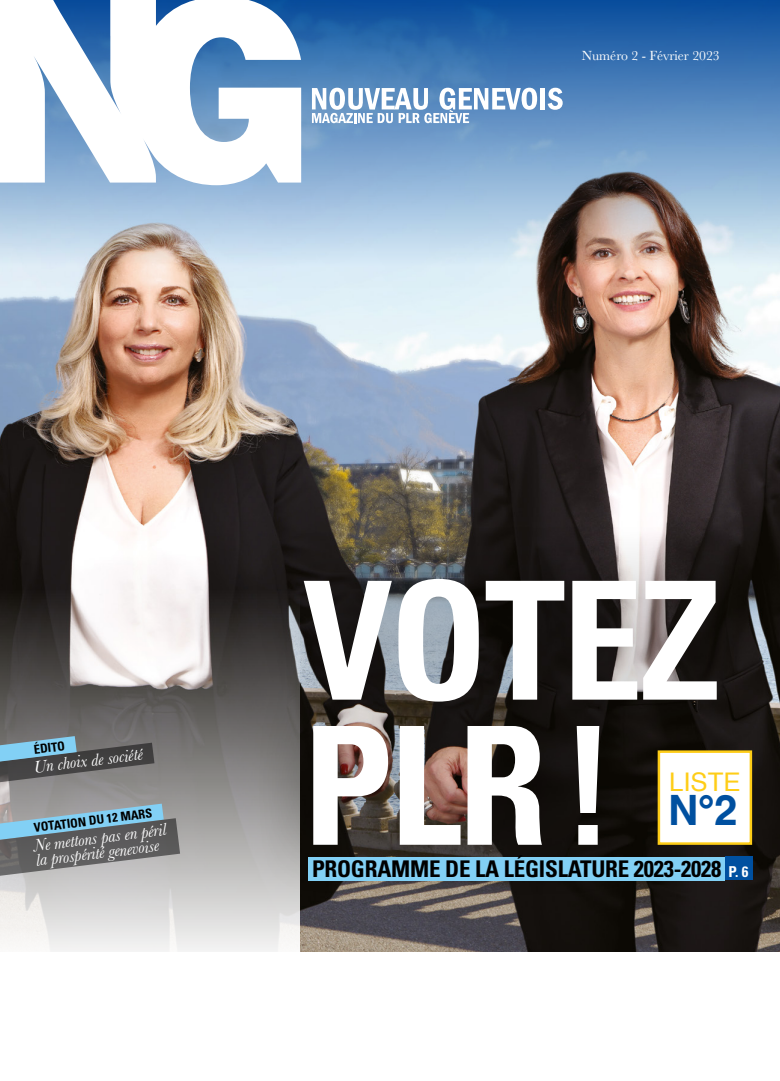
<style>
.page{position:relative;width:780px;height:1081px;background:#fff}
.page>*{position:absolute;margin:0;border:0;box-sizing:border-box;transform-origin:0 0}
.t1{font:700 condensed 164.5px/145.1px "Univers LT Std";letter-spacing:-.02em;color:#fff}
.t2{font:700 41.88px "Helvetica";color:#0050a0}
.t3{font:25.62px "Helvetica";color:#fecd17}
.t4{font:700 condensed 23px "Univers LT Std";letter-spacing:-.01em;color:#000}
.t5{font:italic 17.5px/15px "Baskerville";color:#fff}
.t6{font:13.75px "Baskerville";color:#fff}
.t7{font:700 condensed 12.5px "Univers LT Std";color:#000}
.s1{font-size:15px;color:#fff}
</style>
<div class="page">
<img style="left:0;top:287px;width:780px;height:665px">
<svg style="left:0;top:0;width:780px;height:287px;background:#809ec0"></svg>
<svg style="left:0;top:0;width:301px;height:185px"></svg>
<div style="left:540px;top:88px;width:5px;height:21px;background:#fff"></div>
<svg style="left:547px;top:88px;width:15px;height:22px"></svg>
<svg style="left:312px;top:88px;width:225px;height:35px"></svg>
<svg style="left:0;top:589px;width:299px;height:363px"></svg>
<div style="left:249px;top:522px;width:523px;height:381px;background:#000;opacity:.4"></div>
<div style="left:308px;top:856px;width:417px;height:24px;background:#82d0f5"></div>
<div style="left:725px;top:856px;width:27px;height:24px;background:#0050a0"></div>
<svg style="left:0;top:803px;width:180px;height:74px;background:#7f8d95"></svg>
<svg style="left:0;top:736px;width:154px;height:47px;background:#657177"></svg>
<div style="left:657px;top:750px;width:95px;height:95px;background:#fff;border:2px solid #fecd17"></div>
<p class="t6" style="left:581px;top:47px;width:139px">Numéro 2 - Février 2023</p>
<p class="t7" style="left:33px;top:742px;width:33px;rotate:-7deg">ÉDITO</p>
<p class="t5" style="left:33px;top:759px;width:111px;rotate:-7deg">Un choix de société</p>
<p class="t7" style="left:33px;top:820px;width:121px;rotate:-7deg">VOTATION DU 12 MARS</p>
<p class="t5" style="left:33px;top:838px;width:135px;rotate:-7deg">Ne mettons pas en péril la prospérité genevoise</p>
<h1 class="t1" style="left:303px;top:568px;width:419px">VOTEZ<br>PLR!</h1>
<h3 class="t4" style="left:312px;top:854px;width:438px">PROGRAMME DE LA LÉGISLATURE 2023-2028 <span class="s1">P. 6</span></h3>
<h3 class="t3" style="left:669px;top:762px;width:73px">LISTE</h3>
<h2 class="t2" style="left:668px;top:785px;width:71px">N°2</h2>
</div>
